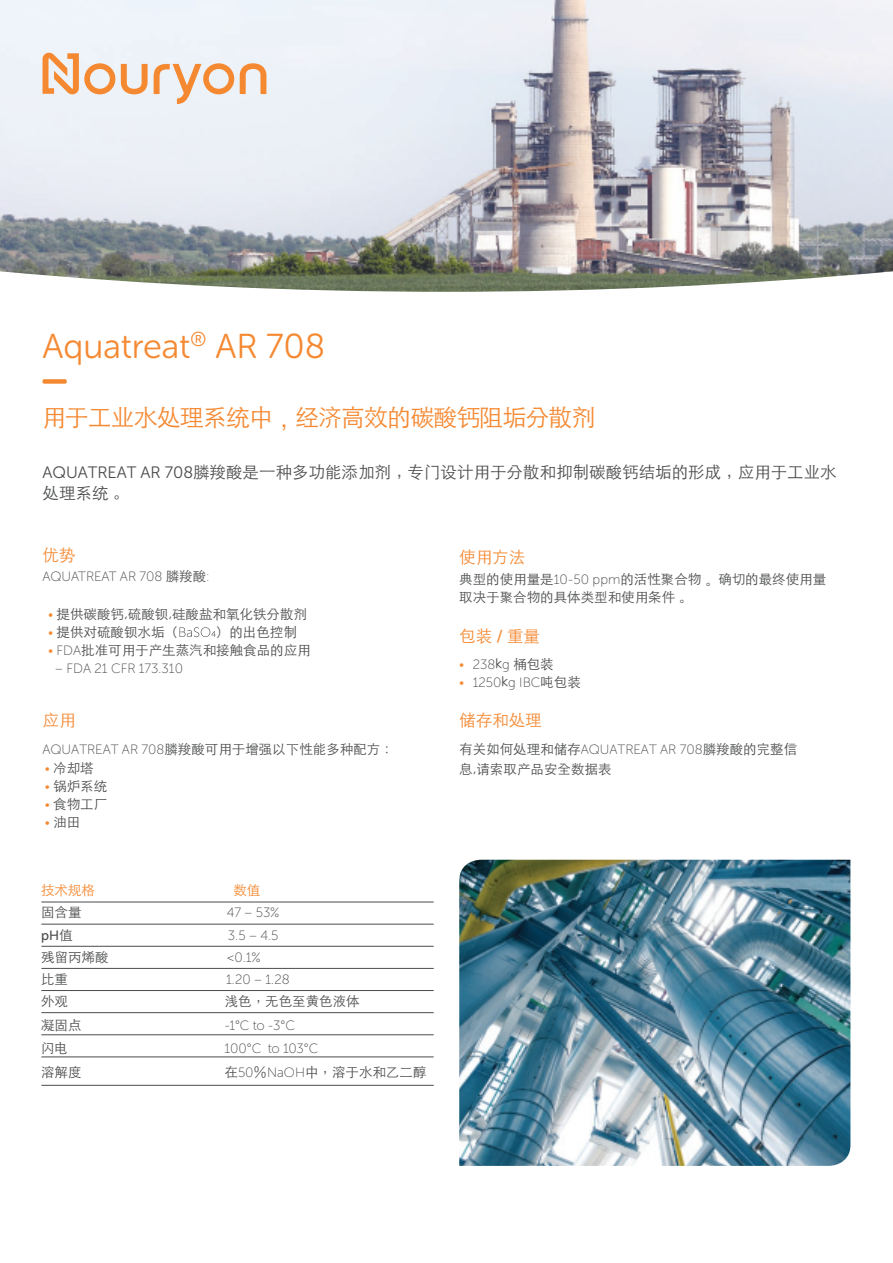
<style>
.page{position:relative;width:893px;height:1263px;background:#fff}
.page>*{position:absolute;margin:0;border:0;box-sizing:border-box;transform-origin:0 0}
.t1{font:34.5px "Museo Sans Rounded 300";color:#f58932}
.t2{font:300 24px "ST Heiti TC";letter-spacing:-.04em;color:#f58932}
.t3{font:300 16.5px/21px "ST Heiti TC";color:#4b4c4d}
.t4{font:300 16.5px "ST Heiti TC";color:#f58932}
.t5{font:300 13.5px/17.7px "ST Heiti TC";color:#4b4c4d}
.t6{font:13.5px "Museo Sans Rounded 100";color:#4b4c4d}
.t7{font:300 13.5px "ST Heiti TC";color:#f58932}
.t8{font:13.5px "Museo Sans Rounded 500";color:#4b4c4d}
.s1{font-family:"Museo Sans Rounded 300";font-weight:400}
.s2{font-family:"ST Heiti TC";font-weight:300}
.s3{font-family:"Museo Sans Rounded 100";font-weight:400;color:#f58932}
.s4{font-family:"Museo Sans Rounded 100";font-weight:400}
.s5{font-family:"Museo Sans Rounded 500";font-weight:400}
.s6{color:#f58932}
</style>
<div class="page">
<img style="left:0;top:0;width:893px;height:292px">
<div style="left:43px;top:379px;width:24px;height:5px;background:#f58932;border-radius:2px"></div>
<svg style="left:180px;top:627px;width:36px;height:10px"></svg>
<hr style="left:41px;top:902px;width:393px;height:1px;background:#4b4c4d">
<hr style="left:41px;top:924px;width:393px;height:1px;background:#4b4c4d">
<hr style="left:41px;top:946px;width:393px;height:1px;background:#4b4c4d">
<hr style="left:41px;top:968px;width:393px;height:1px;background:#4b4c4d">
<hr style="left:41px;top:990px;width:393px;height:1px;background:#4b4c4d">
<hr style="left:41px;top:1012px;width:393px;height:1px;background:#4b4c4d">
<hr style="left:41px;top:1034px;width:393px;height:1px;background:#4b4c4d">
<hr style="left:41px;top:1057px;width:393px;height:1px;background:#4b4c4d">
<hr style="left:41px;top:1085px;width:393px;height:1px;background:#4b4c4d">
<svg style="left:43px;top:50px;width:223px;height:54px;background:#efd6c4"></svg>
<img style="left:459px;top:860px;width:391px;height:306px">
<h1 class="t1" style="left:42px;top:327px;width:284px">Aquatreat<sup>®</sup> AR 708</h1>
<h2 class="t2" style="left:42px;top:396px;width:555px">用于工业水处理系统中，经济高效的碳酸钙阻垢分散剂</h2>
<p class="t3" style="left:43px;top:460px;width:796px"><span class="s1">AQUATREAT AR 708</span>膦羧酸是一种多功能添加剂，专门设计用于分散和抑制碳酸钙结垢的形成，应用于工业水处理系统。</p>
<p class="t4" style="left:43px;top:540px;width:35px">优势</p>
<p class="t6" style="left:43px;top:569px;width:168px">AQUATREAT AR 708 <span class="s2">膦羧酸</span>:</p>
<p class="t5" style="left:48px;top:604px;width:261px"><span class="s3">•</span> 提供碳酸钙,硫酸钡,硅酸盐和氧化铁分散剂</p>
<p class="t5" style="left:48px;top:622px;width:132px"><span class="s3">•</span> 提供对硫酸钡水垢（</p>
<p class="t5" style="left:216px;top:622px;width:82px">）的出色控制</p>
<p class="t5" style="left:48px;top:640px;width:264px"><span class="s3">•</span> <span class="s4">FDA</span>批准可用于产生蒸汽和接触食品的应用</p>
<p class="t6" style="left:55px;top:661px;width:130px">– FDA 21 CFR 173.310</p>
<p class="t4" style="left:43px;top:705px;width:35px">应用</p>
<p class="t5" style="left:43px;top:739px;width:353px"><span class="s4">AQUATREAT AR 708</span>膦羧酸可用于增强以下性能多种配方：</p>
<p class="t5" style="left:45px;top:758px;width:51px"><span class="s3">•</span> 冷却塔</p>
<p class="t5" style="left:45px;top:776px;width:64px"><span class="s3">•</span> 锅炉系统</p>
<p class="t5" style="left:45px;top:794px;width:64px"><span class="s3">•</span> 食物工厂</p>
<p class="t5" style="left:45px;top:812px;width:37px"><span class="s3">•</span> 油田</p>
<p class="t7" style="left:41px;top:879px;width:56px">技术规格</p>
<p class="t7" style="left:233px;top:879px;width:28px">数值</p>
<p class="t5" style="left:41px;top:902px;width:42px">固含量</p>
<p class="t6" style="left:227px;top:905px;width:54px">47 – 53%</p>
<p class="t8" style="left:41px;top:927px;width:33px">pH<span class="s2">值</span></p>
<p class="t6" style="left:228px;top:928px;width:52px">3.5 – 4.5</p>
<p class="t5" style="left:41px;top:946px;width:69px">残留丙烯酸</p>
<p class="t6" style="left:227px;top:950px;width:36px">&lt;0.1%</p>
<p class="t5" style="left:41px;top:968px;width:29px">比重</p>
<p class="t6" style="left:226px;top:972px;width:65px">1.20 – 1.28</p>
<p class="t5" style="left:41px;top:991px;width:29px">外观</p>
<p class="t5" style="left:225px;top:991px;width:136px">浅色，无色至黄色液体</p>
<p class="t5" style="left:41px;top:1015px;width:42px">凝固点</p>
<p class="t6" style="left:224px;top:1018px;width:72px">-1°C to -3°C</p>
<p class="t5" style="left:41px;top:1037px;width:29px">闪电</p>
<p class="t6" style="left:225px;top:1041px;width:95px">100°C to 103°C</p>
<p class="t5" style="left:41px;top:1062px;width:42px">溶解度</p>
<p class="t5" style="left:224px;top:1062px;width:204px">在<span class="s4">50</span>％<span class="s4">NaOH</span>中，溶于水和乙二醇</p>
<p class="t4" style="left:459px;top:543px;width:67px">使用方法</p>
<p class="t5" style="left:459px;top:569px;width:368px">典型的使用量是<span class="s4">10-50 ppm</span>的活性聚合物。确切的最终使用量取决于聚合物的具体类型和使用条件。</p>
<p class="t4" style="left:459px;top:622px;width:82px">包装 <span class="s5">/</span> 重量</p>
<p class="t6" style="left:459px;top:657px;width:96px"><span class="s6">•</span> 238<span class="s2">k</span>g <span class="s2">桶包装</span></p>
<p class="t6" style="left:459px;top:675px;width:123px"><span class="s6">•</span> 1250<span class="s2">k</span>g IBC<span class="s2">吨包装</span></p>
<p class="t4" style="left:459px;top:705px;width:84px">储存和处理</p>
<p class="t5" style="left:459px;top:737px;width:339px;line-height:20.5px">有关如何处理和储存<span class="s4">AQUATREAT AR 708</span>膦羧酸的完整信息,请索取产品安全数据表</p>
</div>
